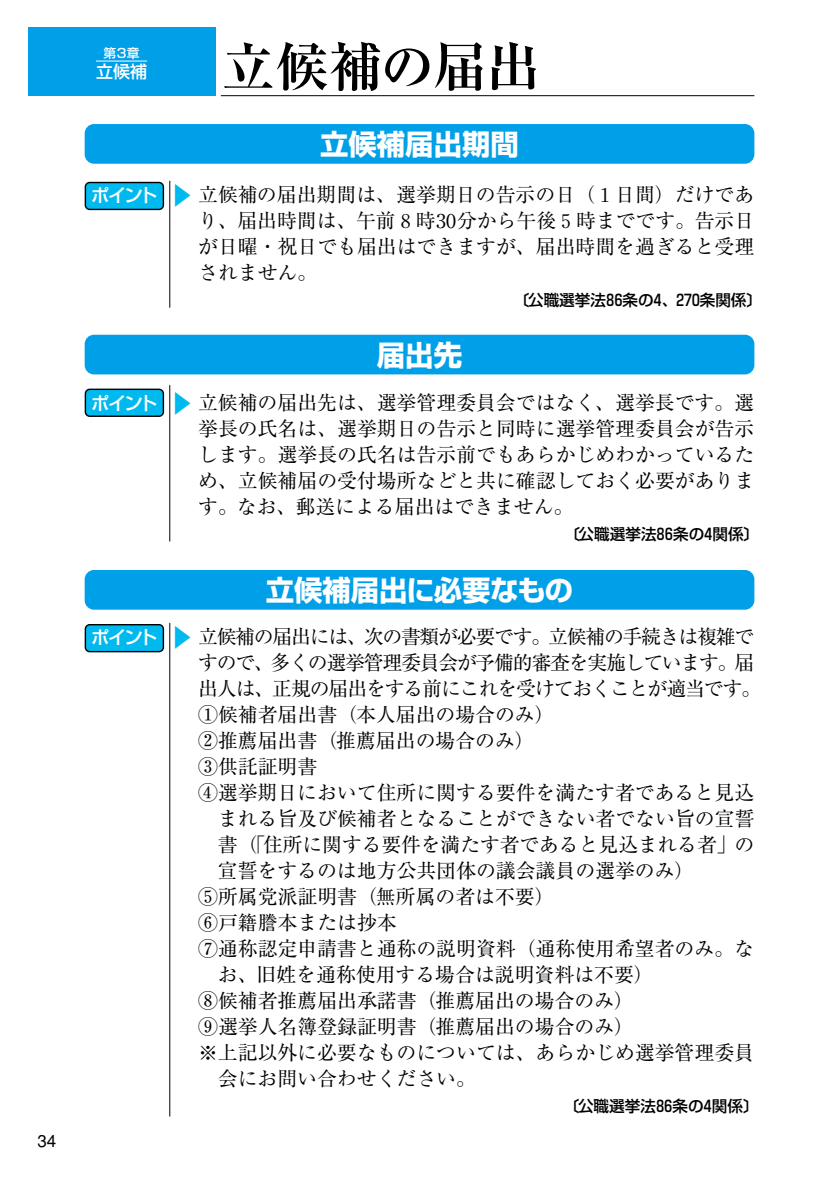
<style>
.page{position:relative;width:840px;height:1191px;background:#fff}
.page>*{position:absolute;margin:0;border:0;box-sizing:border-box;transform-origin:0 0}
.t1{font:700 53.8px "Ryumin";color:#000}
.t2{font:700 28.4px "Shin Go";color:#fff}
.t3{font:19.8px/26px "Ryumin";color:#000;text-align:justify}
.t4{font:19.8px "Ryumin";letter-spacing:-.06em;color:#000}
.t5{font:19.8px "Ryumin";letter-spacing:-.055em;color:#000}
.t6{font:500 17px "Shin Go";color:#fff}
.t7{font:500 17px "Gothic BBB";color:#000}
.t8{font:500 15.6px "Shin Go";letter-spacing:-.005em;color:#000}
.t9{font:500 15.6px "Shin Go";letter-spacing:-.12em;color:#000}
.t10{font:500 12.8px "Shin Go";color:#fff}
.s1{font-family:"Shin Go";font-weight:500;font-size:18.4px;color:#fff}
.s2{color:#00b9ef}
</style>
<div class="page">
<div style="left:28px;top:28px;width:187px;height:68px;background:#00a0e9"></div>
<hr style="left:96px;top:61px;width:51px;height:1px;background:#fff">
<hr style="left:221px;top:95px;width:533px;height:1px;background:#000">
<svg style="left:85px;top:182px;width:79px;height:28px;background:#01a4d3"></svg>
<svg style="left:85px;top:388px;width:79px;height:29px;background:#07a4d2"></svg>
<svg style="left:85px;top:624px;width:79px;height:28px;background:#01a4d3"></svg>
<div style="left:85px;top:124px;width:669px;height:40px;background:#00a0e9;border-radius:9px"></div>
<div style="left:85px;top:335px;width:669px;height:39px;background:#00a0e9;border-radius:9px"></div>
<div style="left:85px;top:570px;width:669px;height:39px;background:#00a0e9;border-radius:9px"></div>
<hr style="left:169px;top:181px;width:1px;height:127px;background:#000">
<hr style="left:169px;top:385px;width:1px;height:156px;background:#000">
<hr style="left:169px;top:623px;width:1px;height:493px;background:#000">
<p class="t7" style="left:37px;top:1131px;width:20px">34</p>
<p class="t10" style="left:103px;top:45px;width:38px">第3章</p>
<p class="t6" style="left:96px;top:60px;width:53px">立候補</p>
<h1 class="t1" style="left:221px;top:34px;width:321px">立候補の届出</h1>
<h2 class="t2" style="left:320px;top:125px;width:200px">立候補届出期間</h2>
<p class="t3" style="left:198px;top:181px;width:557px;text-indent:-107px"><span class="s1">ポイント</span> <span class="s2">▲</span>立候補の届出期間は、選挙期日の告示の日（１日間）だけであり、届出時間は、午前８時30分から午後５時までです。告示日が日曜・祝日でも届出はできますが、届出時間を過ぎると受理されません。</p>
<p class="t9" style="left:513px;top:290px;width:250px">〔公職選挙法８６条の４、２７０条関係〕</p>
<h2 class="t2" style="left:377px;top:336px;width:87px">届出先</h2>
<p class="t3" style="left:198px;top:389px;width:557px;text-indent:-107px"><span class="s1">ポイント</span> <span class="s2">▲</span>立候補の届出先は、選挙管理委員会ではなく、選挙長です。選挙長の氏名は、選挙期日の告示と同時に選挙管理委員会が告示します。選挙長の氏名は告示前でもあらかじめわかっているため、立候補届の受付場所などと共に確認しておく必要があります。なお、郵送による届出はできません。</p>
<p class="t8" style="left:564px;top:524px;width:196px">〔公職選挙法８６条の４関係〕</p>
<h2 class="t2" style="left:265px;top:571px;width:309px">立候補届出に必要なもの</h2>
<p class="t4" style="left:91px;top:625px;width:664px"><span class="s1">ポイント</span> <span class="s2">▲</span> 立候補の届出には、次の書類が必要です。立候補の手続きは複雑で</p>
<p class="t4" style="left:198px;top:651px;width:557px">すので、多くの選挙管理委員会が予備的審査を実施しています。届</p>
<p class="t5" style="left:198px;top:677px;width:564px">出人は、正規の届出をする前にこれを受けておくことが適当です。</p>
<p class="t3" style="left:198px;top:701px;width:358px">①候補者届出書（本人届出の場合のみ）</p>
<p class="t3" style="left:198px;top:727px;width:338px">②推薦届出書（推薦届出の場合のみ）</p>
<p class="t3" style="left:198px;top:753px;width:121px">③供託証明書</p>
<p class="t3" style="left:198px;top:779px;width:557px">④選挙期日において住所に関する要件を満たす者であると見込</p>
<p class="t3" style="left:218px;top:805px;width:538px">まれる旨及び候補者となることができない者でない旨の宣誓</p>
<p class="t3" style="left:218px;top:831px;width:537px">書（「住所に関する要件を満たす者であると見込まれる者」の</p>
<p class="t3" style="left:218px;top:857px;width:478px">宣誓をするのは地方公共団体の議会議員の選挙のみ）</p>
<p class="t3" style="left:198px;top:883px;width:358px">⑤所属党派証明書（無所属の者は不要）</p>
<p class="t3" style="left:198px;top:909px;width:200px">⑥戸籍謄本または抄本</p>
<p class="t3" style="left:198px;top:935px;width:557px">⑦通称認定申請書と通称の説明資料（通称使用希望者のみ。な</p>
<p class="t3" style="left:218px;top:961px;width:437px">お、旧姓を通称使用する場合は説明資料は不要）</p>
<p class="t3" style="left:198px;top:987px;width:437px">⑧候補者推薦届出承諾書（推薦届出の場合のみ）</p>
<p class="t3" style="left:198px;top:1013px;width:437px">⑨選挙人名簿登録証明書（推薦届出の場合のみ）</p>
<p class="t3" style="left:198px;top:1039px;width:557px">※上記以外に必要なものについては、あらかじめ選挙管理委員</p>
<p class="t3" style="left:218px;top:1065px;width:259px">会にお問い合わせください。</p>
<p class="t8" style="left:563px;top:1096px;width:196px">〔公職選挙法８６条の４関係〕</p>
</div>
